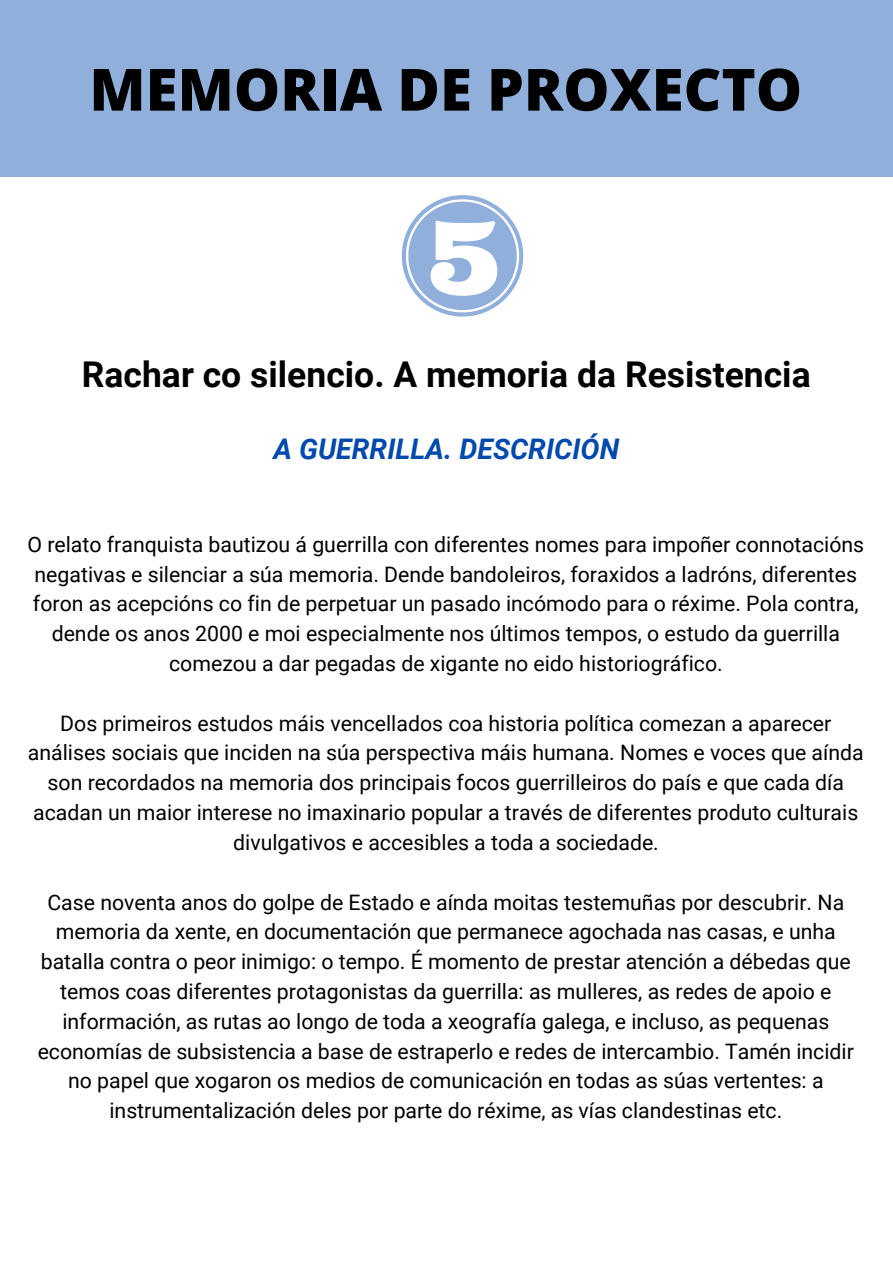
<style>
.page{position:relative;width:893px;height:1264px;background:#fff}
.page>*{position:absolute;margin:0;border:0;box-sizing:border-box;transform-origin:0 0}
.t1{font:800 58.2px "Open Sans";color:#000}
.t2{font:700 35.4px "Roboto";color:#000}
.t3{font:italic 700 28.35px "Roboto";color:#004aad}
.t4{font:21.3px/29.8px "Roboto";color:#000;text-align:center}
</style>
<div class="page">
<div style="left:0;top:0;width:892px;height:177px;background:#90b0db"></div>
<svg style="left:402px;top:195px;width:121px;height:121px"></svg>
<h1 class="t1" style="left:89px;top:48px;width:714px">MEMORIA DE PROXECTO</h1>
<h2 class="t2" style="left:82px;top:354px;width:730px">Rachar co silencio. A memoria da Resistencia</h2>
<h3 class="t3" style="left:273px;top:433px;width:347px">A GUERRILLA. DESCRICIÓN</h3>
<p class="t4" style="left:27px;top:529px;width:838px">O relato franquista bautizou á guerrilla con diferentes nomes para impoñer connotacións negativas e silenciar a súa memoria. Dende bandoleiros, foraxidos a ladróns, diferentes foron as acepcións co fin de perpetuar un pasado incómodo para o réxime. Pola contra, dende os anos 2000 e moi especialmente nos últimos tempos, o estudo da guerrilla comezou a dar pegadas de xigante no eido historiográfico.</p>
<p class="t4" style="left:28px;top:708px;width:837px">Dos primeiros estudos máis vencellados coa historia política comezan a aparecer análises sociais que inciden na súa perspectiva máis humana. Nomes e voces que aínda son recordados na memoria dos principais focos guerrilleiros do país e que cada día acadan un maior interese no imaxinario popular a través de diferentes produto culturais divulgativos e accesibles a toda a sociedade.</p>
<p class="t4" style="left:38px;top:887px;width:817px">Case noventa anos do golpe de Estado e aínda moitas testemuñas por descubrir. Na memoria da xente, en documentación que permanece agochada nas casas, e unha batalla contra o peor inimigo: o tempo. É momento de prestar atención a débedas que temos coas diferentes protagonistas da guerrilla: as mulleres, as redes de apoio e información, as rutas ao longo de toda a xeografía galega, e incluso, as pequenas economías de subsistencia a base de estraperlo e redes de intercambio. Tamén incidir no papel que xogaron os medios de comunicación en todas as súas vertentes: a instrumentalización deles por parte do réxime, as vías clandestinas etc.</p>
</div>
